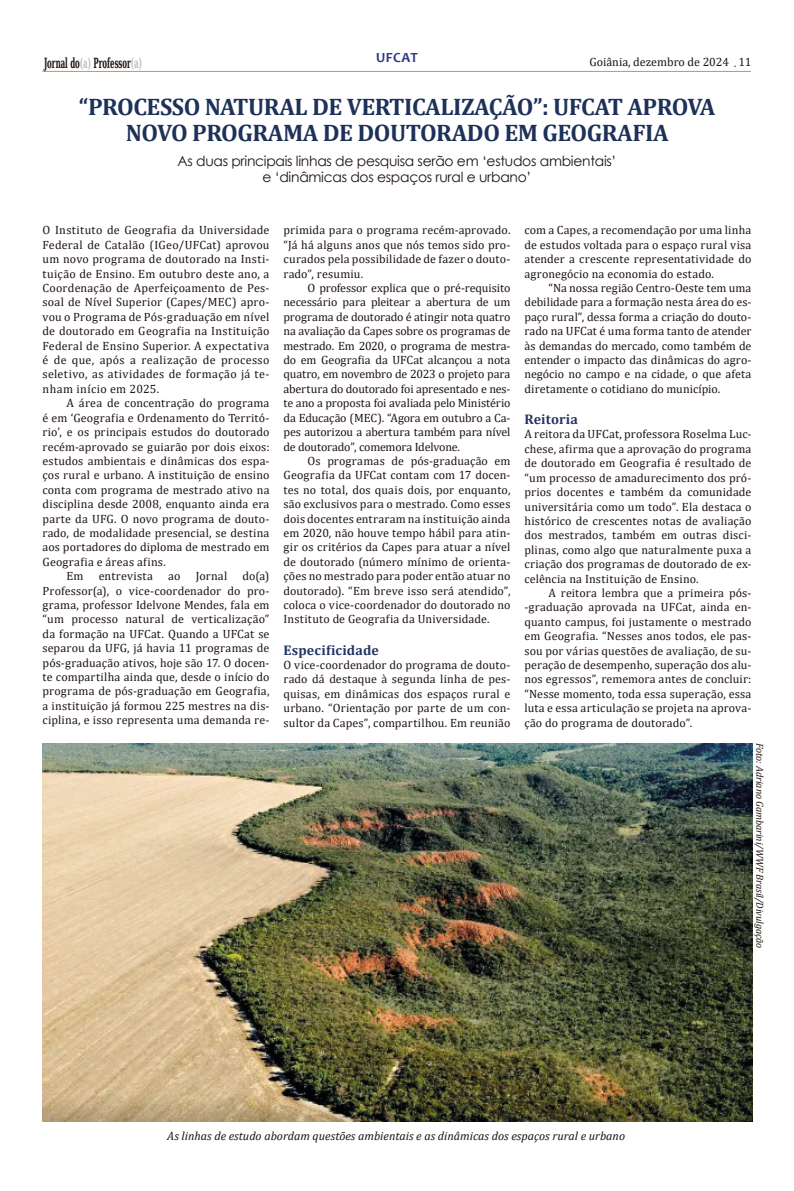
<style>
.page{position:relative;width:794px;height:1191px;background:#fff}
.page>*{position:absolute;margin:0;border:0;box-sizing:border-box;transform-origin:0 0}
.t1{font:700 24px/26px "Cambria";letter-spacing:-.02em;color:#1d3159;text-align:center}
.t2{font:14px/16px "Century Gothic";letter-spacing:-.02em;color:#1f1411;text-align:center}
.t3{font:700 14px "DejaVu Serif";color:#1f1411;scale:.5 1}
.Texto{font:700 14px "Cambria";letter-spacing:.015em;color:#233465}
.t4{font:700 14px "Candara";letter-spacing:.04em;color:#2f3689}
.Texto-2{font:12px/14.4px "Cambria";letter-spacing:.01em;color:#1f1411;text-align:justify}
.t5{font:italic 12px "Cambria";color:#1f1411}
.Olho{font:italic 10px "Cambria";letter-spacing:-.01em;color:#1f1411}
.s1{color:#bebebe}
.s2{font-family:"Minion Pro"}
</style>
<div class="page">
<hr style="left:43px;top:71px;width:708px;height:1px;background:#f28e11">
<img style="left:43px;top:743px;width:710px;height:378px">
<p class="t4" style="left:376px;top:49px;width:43px">UFCAT</p>
<p class="t3" style="left:44px;top:52px;width:198px">Jornal do<span class="s1">(a)</span> Professor<span class="s1">(a)</span></p>
<p class="Texto-2" style="left:589px;top:55px;width:163px">Goiânia, dezembro de 2024 <span class="s2">∙</span> 11</p>
<p class="t1" style="left:79px;top:93px;width:638px">“PROCESSO NATURAL DE VERTICALIZAÇÃO”: UFCAT APROVA<br>NOVO PROGRAMA DE DOUTORADO EM GEOGRAFIA</p>
<p class="t2" style="left:177px;top:153px;width:440px">As duas principais linhas de pesquisa serão em ‘estudos ambientais’ e ‘dinâmicas dos espaços rural e urbano’</p>
<p class="Texto-2" style="left:43px;top:223px;width:228px">O Instituto de Geografia da Universidade Federal de Catalão (IGeo/UFCat) aprovou um novo programa de doutorado na Insti&shy;tuição de Ensino. Em outubro deste ano, a Coordenação de Aperfeiçoamento de Pes&shy;soal de Nível Superior (Capes/MEC) apro&shy;vou o Programa de Pós-graduação em nível de doutorado em Geografia na Instituição Federal de Ensino Superior. A expectativa é de que, após a realização de processo seletivo, as atividades de formação já te&shy;nham início em 2025.</p>
<p class="Texto-2" style="left:43px;top:396px;width:228px;text-indent:24px">A área de concentração do programa é em ‘Geografia e Ordenamento do Territó&shy;rio’, e os principais estudos do doutorado recém-aprovado se guiarão por dois eixos: estudos ambientais e dinâmicas dos espa&shy;ços rural e urbano. A instituição de ensino conta com programa de mestrado ativo na disciplina desde 2008, enquanto ainda era parte da UFG. O novo programa de douto&shy;rado, de modalidade presencial, se destina aos portadores do diploma de mestrado em Geografia e áreas afins.</p>
<p class="Texto-2" style="left:67px;top:569px;width:19px">Em</p>
<p class="Texto-2" style="left:99px;top:569px;width:56px">entrevista</p>
<p class="Texto-2" style="left:168px;top:569px;width:14px">ao</p>
<p class="Texto-2" style="left:196px;top:569px;width:33px">Jornal</p>
<p class="Texto-2" style="left:43px;top:569px;width:228px;text-indent:200px">do(a)<br>Professor(a), o vice-coordenador do pro&shy;grama, professor Idelvone Mendes, fala em “um processo natural de verticalização” da formação na UFCat. Quando a UFCat se separou da UFG, já havia 11 programas de pós-graduação ativos, hoje são 17. O docen&shy;te compartilha ainda que, desde o início do programa de pós-graduação em Geografia, a instituição já formou 225 mestres na dis&shy;ciplina, e isso representa uma demanda re-</p>
<p class="Texto-2" style="left:283px;top:223px;width:228px">primida para o programa recém-aprovado. “Já há alguns anos que nós temos sido pro&shy;curados pela possibilidade de fazer o douto&shy;rado”, resumiu.</p>
<p class="Texto-2" style="left:283px;top:281px;width:228px;text-indent:24px">O professor explica que o pré-requisito necessário para pleitear a abertura de um programa de doutorado é atingir nota quatro na avaliação da Capes sobre os programas de mestrado. Em 2020, o programa de mestra&shy;do em Geografia da UFCat alcançou a nota quatro, em novembro de 2023 o projeto para abertura do doutorado foi apresentado e nes&shy;te ano a proposta foi avaliada pelo Ministério da Educação (MEC). “Agora em outubro a Ca&shy;pes autorizou a abertura também para nível de doutorado”, comemora Idelvone.</p>
<p class="Texto-2" style="left:283px;top:453px;width:228px;text-indent:24px">Os programas de pós-graduação em Geografia da UFCat contam com 17 docen&shy;tes no total, dos quais dois, por enquanto, são exclusivos para o mestrado. Como esses dois docentes entraram na instituição ainda em 2020, não houve tempo hábil para atin&shy;gir os critérios da Capes para atuar a nível de doutorado (número mínimo de orienta&shy;ções no mestrado para poder então atuar no doutorado). “Em breve isso será atendido”, coloca o vice-coordenador do doutorado no Instituto de Geografia da Universidade.</p>
<p class="Texto" style="left:283px;top:640px;width:97px">Especificidade</p>
<p class="Texto-2" style="left:283px;top:657px;width:228px">O vice-coordenador do programa de douto&shy;rado dá destaque à segunda linha de pes&shy;quisas, em dinâmicas dos espaços rural e urbano. “Orientação por parte de um con&shy;sultor da Capes”, compartilhou. Em reunião</p>
<p class="Texto-2" style="left:524px;top:223px;width:228px">com a Capes, a recomendação por uma linha de estudos voltada para o espaço rural visa atender a crescente representatividade do agronegócio na economia do estado.</p>
<p class="Texto-2" style="left:524px;top:281px;width:228px;text-indent:24px">“Na nossa região Centro-Oeste tem uma debilidade para a formação nesta área do es&shy;paço rural”, dessa forma a criação do douto&shy;rado na UFCat é uma forma tanto de atender às demandas do mercado, como também de entender o impacto das dinâmicas do agro&shy;negócio no campo e na cidade, o que afeta diretamente o cotidiano do município.</p>
<p class="Texto" style="left:524px;top:409px;width:55px">Reitoria</p>
<p class="Texto-2" style="left:524px;top:427px;width:228px">A reitora da UFCat, professora Roselma Luc&shy;chese, afirma que a aprovação do programa de doutorado em Geografia é resultado de “um processo de amadurecimento dos pró&shy;prios docentes e também da comunidade universitária como um todo”. Ela destaca o histórico de crescentes notas de avaliação dos mestrados, também em outras disci&shy;plinas, como algo que naturalmente puxa a criação dos programas de doutorado de ex&shy;celência na Instituição de Ensino.</p>
<p class="Texto-2" style="left:524px;top:585px;width:228px;text-indent:24px">A reitora lembra que a primeira pós--graduação aprovada na UFCat, ainda en&shy;quanto campus, foi justamente o mestrado em Geografia. “Nesses anos todos, ele pas&shy;sou por várias questões de avaliação, de su&shy;peração de desempenho, superação dos alu&shy;nos egressos”, rememora antes de concluir: “Nesse momento, toda essa superação, essa luta e essa articulação se projeta na aprova&shy;ção do programa de doutorado”.</p>
<p class="Olho" style="left:767px;top:743px;width:206px;rotate:90deg">Foto: Adriano Gambarini/WWF Brasil/Divulgação</p>
<p class="t5" style="left:167px;top:1127px;width:459px">As linhas de estudo abordam questões ambientais e as dinâmicas dos espaços rural e urbano</p>
</div>
